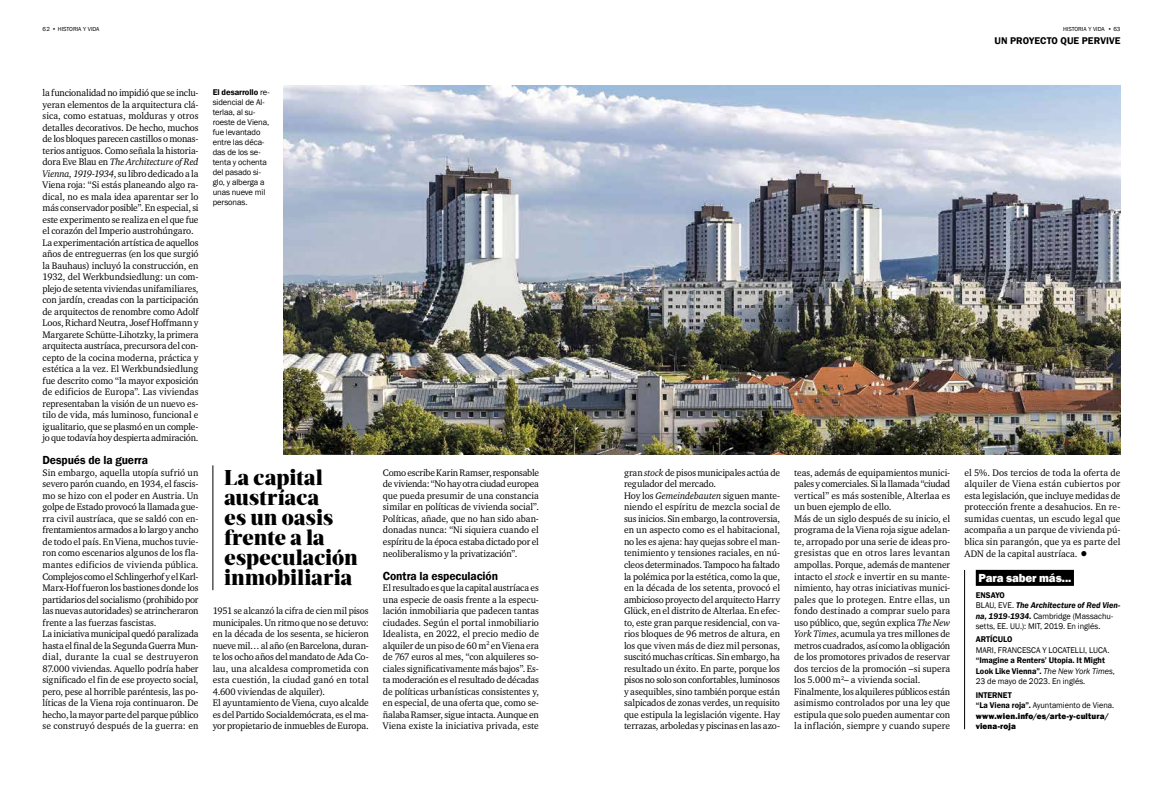
<style>
.page{position:relative;width:1163px;height:786px;background:#fff}
.page>*{position:absolute;margin:0;border:0;box-sizing:border-box;transform-origin:0 0}
.t1{font:900 22px/20px "Ardina Title";letter-spacing:-.015em;color:#000}
.t2{font:600 12px "Franklin Gothic";letter-spacing:-.01em;color:#000}
.t3{font:800 12px "Franklin Gothic";letter-spacing:-.015em;color:#fff}
.t4{font:600 10px "Franklin Gothic";letter-spacing:.01em;color:#000}
.t5{font:9.7px/11.5px "Charter ITC Std";letter-spacing:-.005em;color:#000}
.t6{font:8.5px/10px "Franklin Gothic";letter-spacing:-.01em;color:#000}
.t7{font:600 8.5px/10.5px "Franklin Gothic";color:#000}
.t8{font:800 8.5px/10.5px "Franklin Gothic";letter-spacing:.015em;color:#000}
.t9{font:6px "Franklin Gothic";color:#000}
.s1{font-style:italic}
.s2{font-weight:600}
.s3{font-family:"Franklin Gothic";font-size:12px}
.s4{font-weight:600;font-style:italic}
.s5{font-weight:400;font-style:italic}
.s6{font-weight:400}
</style>
<div class="page">
<div style="left:975px;top:569px;width:98px;height:16px;background:#000"></div>
<hr style="left:964px;top:569px;width:1px;height:160px;background:#000">
<hr style="left:213px;top:465px;width:1px;height:125px;background:#000">
<img style="left:283px;top:85px;width:837px;height:369px">
<p class="t9" style="left:43px;top:25px;width:58px">62 • HISTORIA Y VIDA</p>
<p class="t9" style="left:1062px;top:25px;width:59px">HISTORIA Y VIDA • 63</p>
<p class="t4" style="left:994px;top:34px;width:127px">UN PROYECTO QUE PERVIVE</p>
<p class="t5" style="left:43px;top:87px;width:157px">la funcionalidad no impidió que se inclu&shy;yeran elementos de la arquitectura clá&shy;sica, como estatuas, molduras y otros detalles decorativos. De hecho, muchos de los bloques parecen castillos o monas&shy;terios antiguos. Como señala la historia&shy;dora Eve Blau en <span class="s1">The Architecture of Red Vienna, 1919-1934</span>, su libro dedicado a la Viena roja: “Si estás planeando algo ra&shy;dical, no es mala idea aparentar ser lo más conservador posible”. En especial, si este experimento se realiza en el que fue el corazón del Imperio austrohúngaro.<br>La experimentación artística de aquellos años de entreguerras (en los que surgió la Bauhaus) incluyó la construcción, en 1932, del Werkbundsiedlung: un com&shy;plejo de setenta viviendas unifamiliares, con jardín, creadas con la participación de arquitectos de renombre como Adolf Loos, Richard Neutra, Josef Hoffmann y Margarete Schütte-Lihotzky, la primera arquitecta austríaca, precursora del con&shy;cepto de la cocina moderna, práctica y estética a la vez. El Werkbundsiedlung fue descrito como “la mayor exposición de edificios de Europa”. Las viviendas representaban la visión de un nuevo es&shy;tilo de vida, más luminoso, funcional e igualitario, que se plasmó en un comple&shy;jo que todavía hoy despierta admiración.</p>
<p class="t2" style="left:43px;top:453px;width:107px">Después de la guerra</p>
<p class="t5" style="left:43px;top:466px;width:157px">Sin embargo, aquella utopía sufrió un severo parón cuando, en 1934, el fascis&shy;mo se hizo con el poder en Austria. Un golpe de Estado provocó la llamada gue&shy;rra civil austríaca, que se saldó con en&shy;frentamientos armados a lo largo y ancho de todo el país. En Viena, muchos tuvie&shy;ron como escenarios algunos de los fla&shy;mantes edificios de vivienda pública.<br>Complejos como el Schlingerhof y el Karl-Marx-Hof fueron los bastiones donde los partidarios del socialismo (prohibido por las nuevas autoridades) se atrincheraron frente a las fuerzas fascistas.<br>La iniciativa municipal quedó paralizada hasta el final de la Segunda Guerra Mun&shy;dial, durante la cual se destruyeron 87.000 viviendas. Aquello podría haber significado el fin de ese proyecto social, pero, pese al horrible paréntesis, las po&shy;líticas de la Viena roja continuaron. De hecho, la mayor parte del parque público se construyó después de la guerra: en</p>
<p class="t6" style="left:213px;top:88px;width:58px"><span class="s2">El desarrollo</span> re&shy;sidencial de Al&shy;terlaa, al su&shy;roeste de Viena, fue levantado entre las déca&shy;das de los se&shy;tenta y ochenta del pasado si&shy;glo, y alberga a unas nueve mil personas.</p>
<h1 class="t1" style="left:224px;top:468px;width:135px">La capital austríaca<br>es un oasis frente a la especulación inmobiliaria</h1>
<p class="t5" style="left:213px;top:604px;width:157px">1951 se alcanzó la cifra de cien mil pisos municipales. Un ritmo que no se detuvo: en la década de los sesenta, se hicieron nueve mil… al año (en Barcelona, duran&shy;te los ocho años del mandato de Ada Co&shy;lau, una alcaldesa comprometida con esta cuestión, la ciudad ganó en total 4.600 viviendas de alquiler).<br>El ayuntamiento de Viena, cuyo alcalde es del Partido Socialdemócrata, es el ma&shy;yor propietario de inmuebles de Europa.</p>
<p class="t5" style="left:383px;top:466px;width:157px;text-align:justify">Como escribe Karin Ramser, responsable de vivienda: “No hay otra ciudad europea que pueda presumir de una constancia similar en políticas de vivienda social”.<br>Políticas, añade, que no han sido aban&shy;donadas nunca: “Ni siquiera cuando el espíritu de la época estaba dictado por el neoliberalismo y la privatización”.</p>
<p class="t2" style="left:383px;top:568px;width:117px">Contra la especulación</p>
<p class="t5" style="left:383px;top:581px;width:157px;text-align:justify">El resultado es que la capital austríaca es una especie de oasis frente a la especu&shy;lación inmobiliaria que padecen tantas ciudades. Según el portal inmobiliario Idealista, en 2022, el precio medio de alquiler de un piso de 60 m<sup>2</sup> en Viena era de 767 euros al mes, “con alquileres so&shy;ciales significativamente más bajos”. Es&shy;ta moderación es el resultado de décadas de políticas urbanísticas consistentes y, en especial, de una oferta que, como se&shy;ñalaba Ramser, sigue intacta. Aunque en Viena existe la iniciativa privada, este</p>
<p class="t5" style="left:624px;top:466px;width:157px">gran <span class="s1">stock</span> de pisos municipales actúa de regulador del mercado.<br>Hoy los <span class="s1">Gemeindebauten</span> siguen mante&shy;niendo el espíritu de mezcla social de sus inicios. Sin embargo, la controversia, en un aspecto como es el habitacional, no les es ajena: hay quejas sobre el man&shy;tenimiento y tensiones raciales, en nú&shy;cleos determinados. Tampoco ha faltado la polémica por la estética, como la que, en la década de los setenta, provocó el ambicioso proyecto del arquitecto Harry Glück, en el distrito de Alterlaa. En efec&shy;to, este gran parque residencial, con va&shy;rios bloques de 96 metros de altura, en los que viven más de diez mil personas, suscitó muchas críticas. Sin embargo, ha resultado un éxito. En parte, porque los pisos no solo son confortables, luminosos y asequibles, sino también porque están salpicados de zonas verdes, un requisito que estipula la legislación vigente. Hay terrazas, arboledas y piscinas en las azo-</p>
<p class="t5" style="left:794px;top:466px;width:157px">teas, además de equipamientos munici&shy;pales y comerciales. Si la llamada “ciudad vertical” es más sostenible, Alterlaa es un buen ejemplo de ello.<br>Más de un siglo después de su inicio, el programa de la Viena roja sigue adelan&shy;te, arropado por una serie de ideas pro&shy;gresistas que en otros lares levantan ampollas. Porque, además de mantener intacto el <span class="s1">stock</span> e invertir en su mante&shy;nimiento, hay otras iniciativas munici&shy;pales que lo protegen. Entre ellas, un fondo destinado a comprar suelo para uso público, que, según explica <span class="s1">The New York Times</span>, acumula ya tres millones de metros cuadrados, así como la obligación de los promotores privados de reservar dos tercios de la promoción –si supera los 5.000 m<sup>2</sup>– a vivienda social.<br>Finalmente, los alquileres públicos están asimismo controlados por una ley que estipula que solo pueden aumentar con la inflación, siempre y cuando supere</p>
<p class="t5" style="left:964px;top:466px;width:157px;text-align:justify">el 5%. Dos tercios de toda la oferta de alquiler de Viena están cubiertos por esta legislación, que incluye medidas de protección frente a desahucios. En re&shy;sumidas cuentas, un escudo legal que acompaña a un parque de vivienda pú&shy;blica sin parangón, que ya es parte del ADN de la capital austríaca. <span class="s3">●</span></p>
<p class="t3" style="left:978px;top:569px;width:94px">Para saber más...</p>
<p class="t6" style="left:975px;top:589px;width:146px;line-height:10.5px"><span class="s2">ENSAYO<br></span>BLAU, EVE. <span class="s4">The Architecture of Red Vien&shy;na, 1919-1934.</span> Cambridge (Massachu&shy;setts, EE. UU.): MIT, 2019. En inglés.</p>
<p class="t7" style="left:975px;top:634px;width:38px">ARTÍCULO</p>
<p class="t6" style="left:975px;top:645px;width:135px">MARI, FRANCESCA Y LOCATELLI, LUCA.</p>
<p class="t7" style="left:975px;top:655px;width:141px">“Imagine a Renters’ Utopia. It Might<br>Look Like Vienna”. <span class="s5">The New York Times</span><span class="s6">,<br>23 de mayo de 2023. En inglés.</span></p>
<p class="t8" style="left:975px;top:689px;width:140px"><span class="s2">INTERNET<br>“La Viena roja”.</span> <span class="s6">Ayuntamiento de Viena. </span>www.wien.info/es/arte-y-cultura/ viena-roja</p>
</div>
